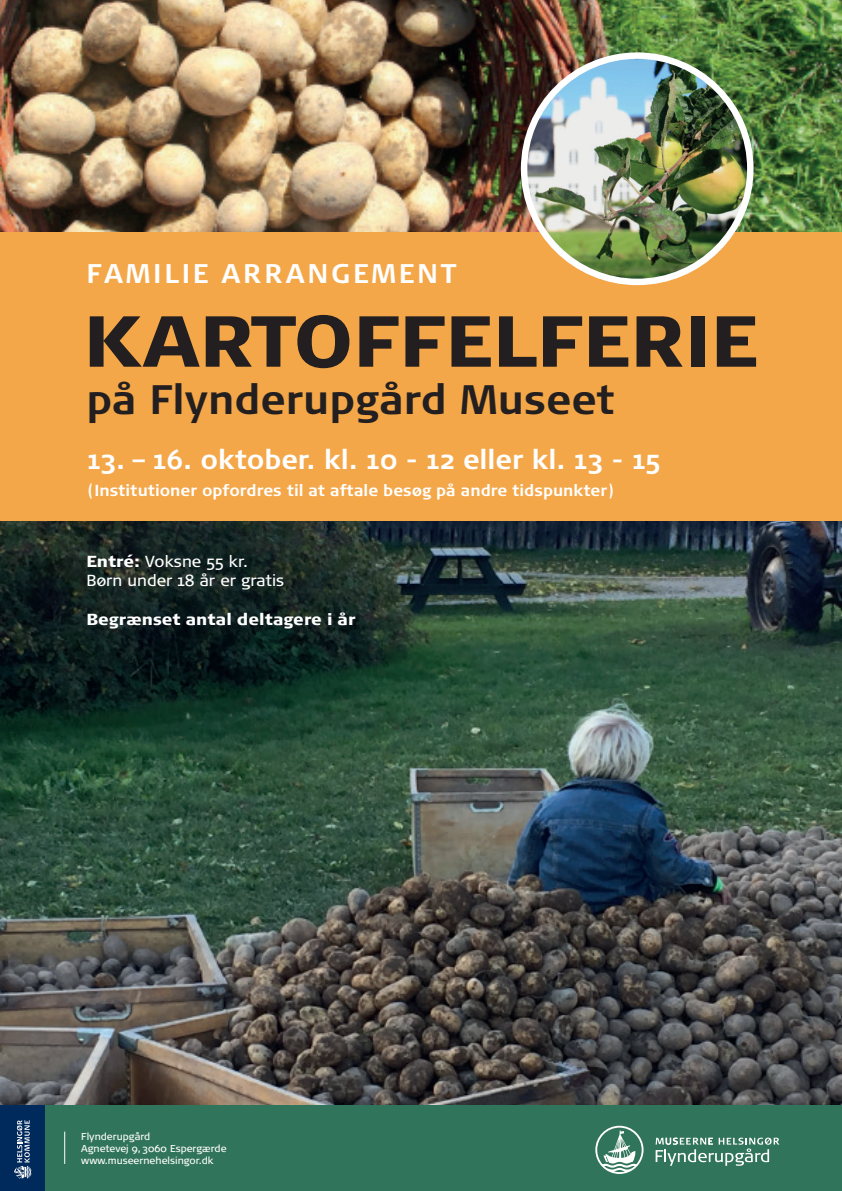
<style>
.page{position:relative;width:842px;height:1191px;background:#fff}
.page>*{position:absolute;margin:0;border:0;box-sizing:border-box;transform-origin:0 0}
.t1{font:900 71.9px "Signa Pro";color:#231f20}
.t2{font:700 41.1px "Signa Pro";color:#231f20}
.t3{font:700 27px "Signa Pro";color:#fff}
.t4{font:700 27px "Signa Pro";letter-spacing:.1em;color:#fff}
.t5{font:700 16px "Signa Pro";color:#fff}
.t6{font:16px/19px "Signa Pro";color:#fff}
.t7{font:900 16px "Signa Pro";color:#fff}
.t8{font:10px/12px "Signa Pro";color:#fff}
.s1{font-weight:900}
</style>
<div class="page">
<img style="left:0;top:520px;width:842px;height:586px">
<img style="left:0;top:0;width:842px;height:232px">
<div style="left:0;top:232px;width:842px;height:288px;background:#f4a748"></div>
<img style="left:524px;top:56px;width:226px;height:226px;border-radius:113px">
<div style="left:521px;top:52px;width:232px;height:233px;border:6px solid #fff;border-radius:50%"></div>
<div style="left:0;top:1106px;width:842px;height:85px;background:#31745c"></div>
<hr style="left:64px;top:1131px;width:1px;height:32px;background:#fff">
<div style="left:0;top:1106px;width:45px;height:85px;background:#00295c"></div>
<svg style="left:14px;top:1120px;width:17px;height:58px"></svg>
<svg style="left:656px;top:1137px;width:123px;height:28px"></svg>
<svg style="left:595px;top:1125px;width:48px;height:49px"></svg>
<h3 class="t4" style="left:86px;top:255px;width:372px">FAMILIE ARRANGEMENT</h3>
<h1 class="t1" style="left:84px;top:292px;width:676px">KARTOFFELFERIE</h1>
<h2 class="t2" style="left:86px;top:371px;width:530px">på Flynderupgård Museet</h2>
<h3 class="t3" style="left:87px;top:440px;width:575px">13. – 16. oktober. kl. 10 - 12 eller kl. 13 - 15</h3>
<h3 class="t5" style="left:88px;top:479px;width:528px">(Institutioner opfordres til at aftale besøg på andre tidspunkter)</h3>
<h3 class="t6" style="left:86px;top:551px;width:199px"><span class="s1">Entré:</span> Voksne 55 kr.<br>Børn under 18 år er gratis</h3>
<h3 class="t7" style="left:86px;top:608px;width:271px">Begrænset antal deltagere i år</h3>
<p class="t8" style="left:81px;top:1129px;width:147px">Flynderupgård<br>Agnetevej 9, 3060 Espergærde www.museernehelsingor.dk</p>
</div>
